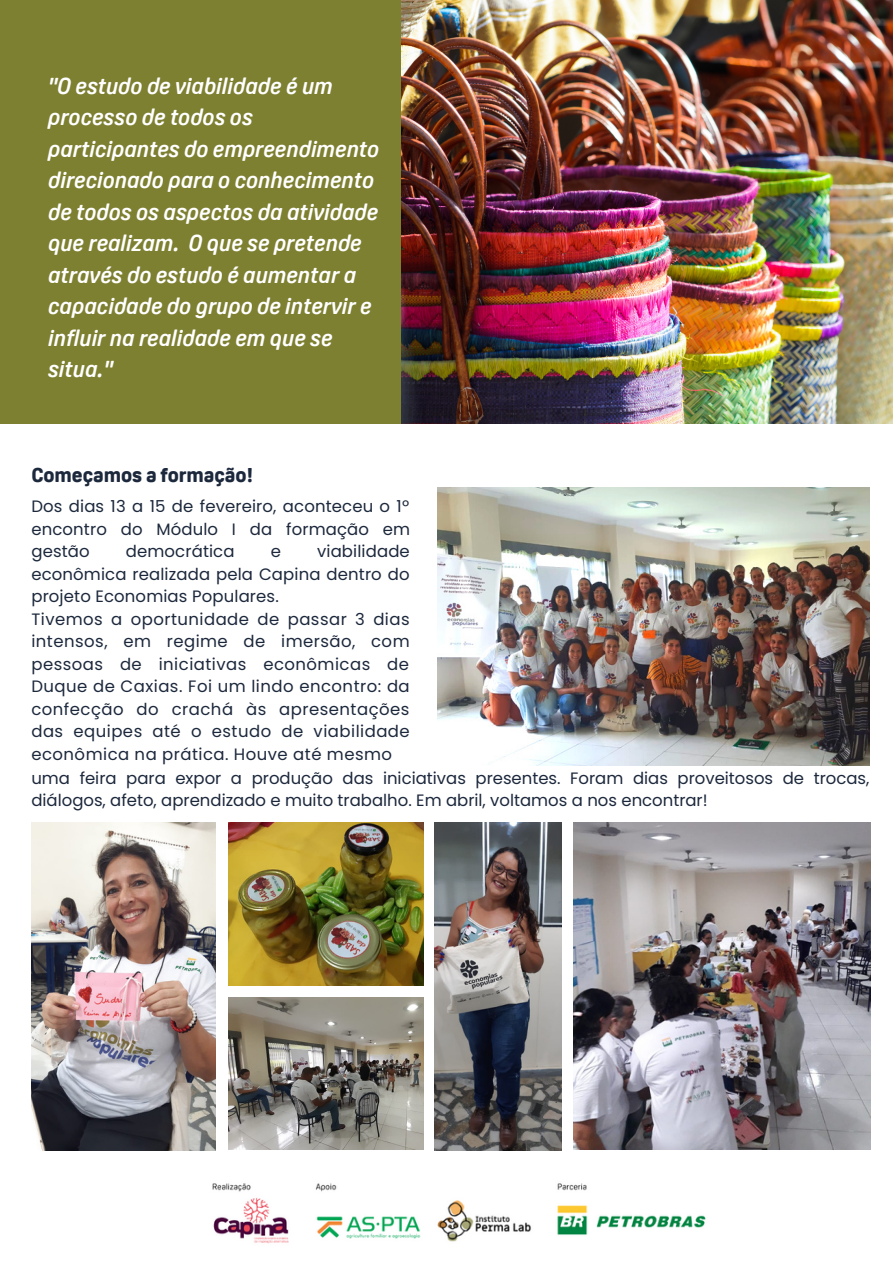
<style>
.page{position:relative;width:893px;height:1264px;background:#fff}
.page>*{position:absolute;margin:0;border:0;box-sizing:border-box;transform-origin:0 0}
.t1{font:italic 700 22.5px/31.5px "Oscine Trial";color:#fff}
.t2{font:800 19.5px "Oscine Trial";color:#1c283c}
.t3{font:16.5px/22.5px "Poppins";letter-spacing:.03em;color:#1c283c}
.t4{font:16.5px/22.5px "Poppins";letter-spacing:.01em;color:#1c283c;text-align:justify}
</style>
<div class="page">
<img style="left:380px;top:0;width:512px;height:424px">
<div style="left:0;top:0;width:401px;height:423px;background:#7e8031"></div>
<img style="left:212px;top:1183px;width:494px;height:61px">
<img style="left:437px;top:487px;width:432px;height:278px">
<img style="left:31px;top:822px;width:185px;height:328px">
<img style="left:229px;top:822px;width:194px;height:163px">
<img style="left:573px;top:822px;width:297px;height:327px">
<img style="left:435px;top:822px;width:127px;height:328px">
<img style="left:229px;top:997px;width:194px;height:152px">
<p class="t1" style="left:48px;top:70px;width:332px">"O estudo de viabilidade é um processo de todos os participantes do empreendimento direcionado para o conhecimento de todos os aspectos da atividade que realizam. O que se pretende através do estudo é aumentar a capacidade do grupo de intervir e influir na realidade em que se situa."</p>
<p class="t2" style="left:31px;top:463px;width:223px">Começamos a formação!</p>
<p class="t4" style="left:31px;top:495px;width:380px">Dos dias 13 a 15 de fevereiro, aconteceu o 1º encontro do Módulo I da formação em gestão</p>
<p class="t4" style="left:126px;top:540px;width:110px">democrática</p>
<p class="t4" style="left:271px;top:540px;width:12px">e</p>
<p class="t3" style="left:31px;top:540px;width:380px;text-indent:286px">viabilidade econômica realizada pela Capina dentro do projeto Economias Populares.<br>Tivemos a oportunidade de passar 3 dias intensos, em regime de imersão, com pessoas de iniciativas econômicas de Duque de Caxias. Foi um lindo encontro: da confecção do crachá às apresentações das equipes até o estudo de viabilidade econômica na prática. Houve até mesmo</p>
<p class="t4" style="left:31px;top:766px;width:839px">uma feira para expor a produção das iniciativas presentes. Foram dias proveitosos de trocas, diálogos, afeto, aprendizado e muito trabalho. Em abril, voltamos a nos encontrar!</p>
</div>
